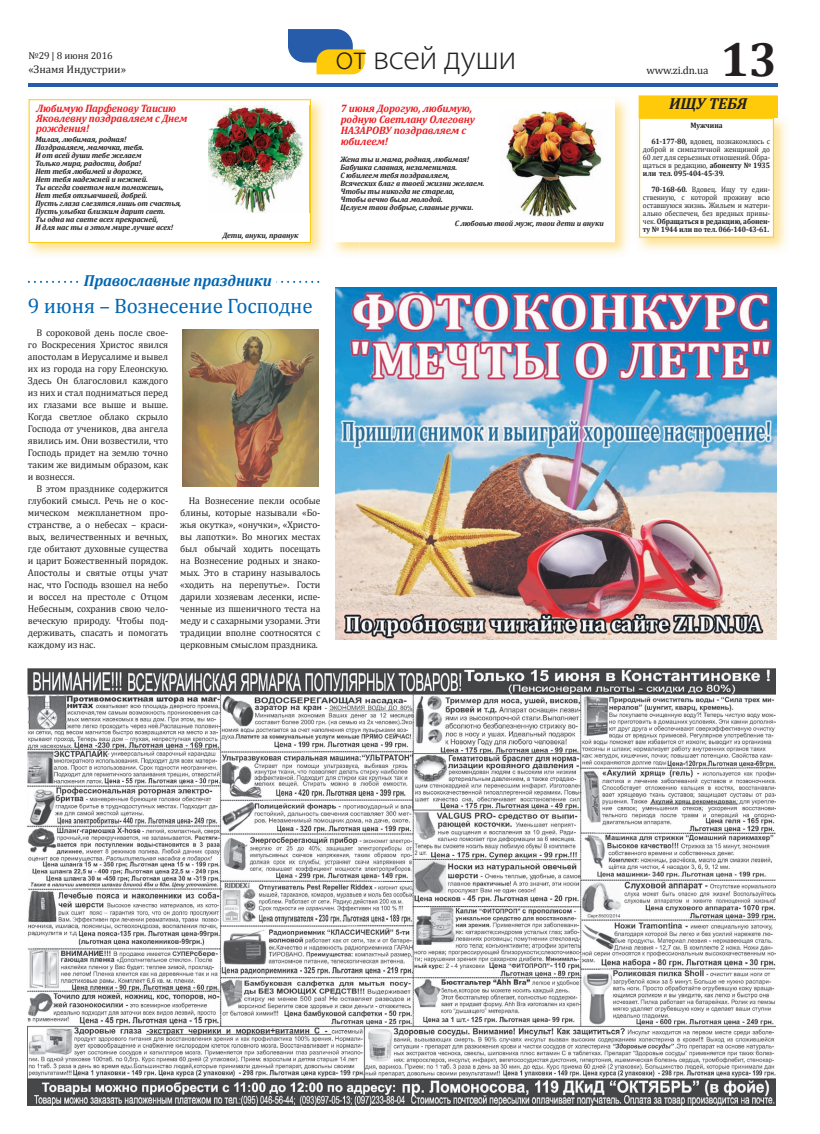
<style>
.page{position:relative;width:820px;height:1134px;background:#fff}
.page>*{position:absolute;margin:0;border:0;box-sizing:border-box;transform-origin:0 0}
.t1{font:700 48.3px "Cambria";color:#231f20}
.t2{font:300 34px "Myriad Pro";letter-spacing:-.01em;color:#231f20}
.t3{font:21px "Cambria";letter-spacing:-.01em;color:#0166b3}
.t4{font:italic 700 16px "Cambria";letter-spacing:-.01em;color:#0166b3}
.t5{font:italic 700 16px "Cambria";letter-spacing:-.01em;color:#231f20}
.t6{font:11px "Cambria";letter-spacing:-.01em;color:#231f20}
.t7{font:italic 700 10.8px/11px "Cambria";letter-spacing:-.01em;color:#ee1d23}
.t8{font:italic 700 10.8px/10px "Cambria";letter-spacing:-.01em;color:#ee1d23;scale:.95 1}
.t9{font:10px "Cambria";letter-spacing:-.01em;color:#231f20}
.t10{font:9.8px/12px "Cambria";letter-spacing:-.01em;color:#231f20;text-align:justify}
.t11{font:italic 700 7.8px/8px "Cambria";letter-spacing:-.01em;color:#231f20}
.t12{font:7.8px/8px "Cambria";letter-spacing:-.01em;color:#231f20;text-align:justify;scale:.92 1}
.s1{font-weight:700}
</style>
<div class="page">
<hr style="left:28px;top:84px;width:749px;height:3px;background:#275caa">
<img style="left:638px;top:114px;width:148px;height:137px">
<svg style="left:638px;top:95px;width:139px;height:143px"></svg>
<svg style="left:288px;top:29px;width:76px;height:45px"></svg>
<img style="left:27px;top:99px;width:297px;height:184px">
<svg style="left:29px;top:99px;width:282px;height:144px"></svg>
<img style="left:208px;top:106px;width:104px;height:106px">
<img style="left:310px;top:106px;width:1px;height:106px">
<img style="left:333px;top:99px;width:295px;height:156px">
<div style="left:333px;top:99px;width:281px;height:143px;background:#fff"></div>
<img style="left:28px;top:668px;width:747px;height:437px">
<svg style="left:28px;top:261px;width:291px;height:22px"></svg>
<img style="left:182px;top:330px;width:136px;height:156px">
<img style="left:335px;top:288px;width:441px;height:351px">
<img style="left:506px;top:110px;width:96px;height:107px">
<p class="t1" style="left:720px;top:25px;width:58px">13</p>
<p class="t2" style="left:335px;top:39px;width:182px">от всей души</p>
<p class="t9" style="left:28px;top:50px;width:86px">№29 | 8 июня 2016</p>
<p class="t6" style="left:28px;top:63px;width:99px">«Знамя Индустрии»</p>
<p class="t6" style="left:646px;top:64px;width:64px">www.zi.dn.ua</p>
<p class="t5" style="left:669px;top:94px;width:79px">ИЩУ ТЕБЯ</p>
<p class="t12" style="left:651px;top:117px;width:130px;line-height:16px;text-indent:39px"><span class="s1">Мужчина<br>61-177-80,</span> вдовец, познакомлюсь с</p>
<p class="t12" style="left:642px;top:145px;width:140px">доброй и симпатичной женщиной до 60 лет для серьезных отношений. Обра&shy;щаться в редакцию, <span class="s1">абоненту № 1935 или тел. 095-404-45-39.</span></p>
<p class="t12" style="left:642px;top:185px;width:140px;text-indent:9px"><span class="s1">70-168-60.</span> Вдовец. Ищу ту един&shy;ственную, с которой проживу всю оставшуюся жизнь. Жильем и матери&shy;ально обеспечен, без вредных привы&shy;чек. <span class="s1">Обращаться в редакцию, абонен&shy;ту № 1944 или по тел. 066-140-43-61.</span></p>
<p class="t7" style="left:340px;top:102px;width:136px">7 июня Дорогую, любимую, родную Светлану Олеговну<br>НАЗАРОВУ поздравляем с юбилеем!</p>
<p class="t8" style="left:36px;top:103px;width:161px">Любимую Парфенову Таисию<br>Яковлевну поздравляем с Днем рождения!</p>
<p class="t11" style="left:35px;top:135px;width:147px">Милая, любимая, родная!<br>Поздравляем, мамочка, тебя.<br>И от всей души тебе желаем<br>Только мира, радости, добра!<br>Нет тебя любимей и дороже,<br>Нет тебя надежней и нежней.<br>Ты всегда советом нам поможешь,<br>Нет тебя отзывчивей, добрей.<br>Пусть глаза слезятся лишь от счастья,<br>Пусть улыбка близким дарит свет.<br>Ты одна на свете всех прекрасней,<br>И для нас ты в этом мире лучше всех!</p>
<p class="t11" style="left:340px;top:155px;width:146px">Жена ты и мама, родная, любимая!<br>Бабушка славная, незаменимая.<br>С юбилеем тебя поздравляем,<br>Всяческих благ в твоей жизни желаем.<br>Чтобы ты никогда не старела,<br>Чтобы вечно была молодой.<br>Целуем твои добрые, славные ручки.</p>
<p class="t11" style="left:454px;top:219px;width:150px">С любовью твой муж, твои дети и внуки</p>
<p class="t11" style="left:222px;top:231px;width:78px">Дети, внуки, правнук</p>
<p class="t4" style="left:84px;top:270px;width:189px">Православные праздники</p>
<p class="t3" style="left:28px;top:293px;width:286px">9 июня – Вознесение Господне</p>
<p class="t10" style="left:36px;top:327px;width:133px">В сороковой день после свое-</p>
<p class="t10" style="left:28px;top:339px;width:142px">го Воскресения Христос явился</p>
<p class="t10" style="left:28px;top:351px;width:142px">апостолам в Иерусалиме и вывел</p>
<p class="t10" style="left:28px;top:363px;width:142px">их из города на гору Елеонскую.</p>
<p class="t10" style="left:28px;top:375px;width:142px">Здесь Он благословил каждого</p>
<p class="t10" style="left:28px;top:387px;width:142px">из них и стал подниматься перед</p>
<p class="t10" style="left:28px;top:399px;width:142px">их глазами все выше и выше.</p>
<p class="t10" style="left:28px;top:411px;width:142px">Когда светлое облако скрыло</p>
<p class="t10" style="left:28px;top:423px;width:142px">Господа от учеников, два ангела</p>
<p class="t10" style="left:28px;top:435px;width:142px">явились им. Они возвестили, что</p>
<p class="t10" style="left:28px;top:447px;width:142px">Господь придет на землю точно</p>
<p class="t10" style="left:28px;top:459px;width:142px">таким же видимым образом, как</p>
<p class="t10" style="left:28px;top:471px;width:48px">и вознесся.</p>
<p class="t10" style="left:36px;top:483px;width:133px">В этом празднике содержится</p>
<p class="t10" style="left:28px;top:495px;width:142px">глубокий смысл. Речь не о кос-</p>
<p class="t10" style="left:28px;top:507px;width:142px">мическом межпланетном про-</p>
<p class="t10" style="left:28px;top:519px;width:142px">странстве, а о небесах – краси-</p>
<p class="t10" style="left:28px;top:531px;width:142px">вых, величественных и вечных,</p>
<p class="t10" style="left:28px;top:543px;width:142px">где обитают духовные существа</p>
<p class="t10" style="left:28px;top:555px;width:142px">и царит Божественный порядок.</p>
<p class="t10" style="left:28px;top:567px;width:142px">Апостолы и святые отцы учат</p>
<p class="t10" style="left:28px;top:579px;width:142px">нас, что Господь взошел на небо</p>
<p class="t10" style="left:28px;top:591px;width:142px">и воссел на престоле с Отцом</p>
<p class="t10" style="left:28px;top:603px;width:142px">Небесным, сохранив свою чело-</p>
<p class="t10" style="left:28px;top:615px;width:142px">веческую природу. Чтобы под-</p>
<p class="t10" style="left:28px;top:627px;width:142px">держивать, спасать и помогать</p>
<p class="t10" style="left:28px;top:638px;width:69px">каждому из нас.</p>
<p class="t10" style="left:180px;top:494px;width:142px;text-indent:9px">На Вознесение пекли особые блины, которые называли «Бо&shy;жья окутка», «онучки», «Христо&shy;вы лапотки». Во многих местах был обычай ходить посещать на Вознесение родных и знако&shy;мых. Это в старину называлось «ходить на перепутье». Гости дарили хозяевам лесенки, испе&shy;ченные из пшеничного теста на меду и с сахарными узорами. Эти традиции вполне соотносятся с церковным смыслом праздника.</p>
</div>
